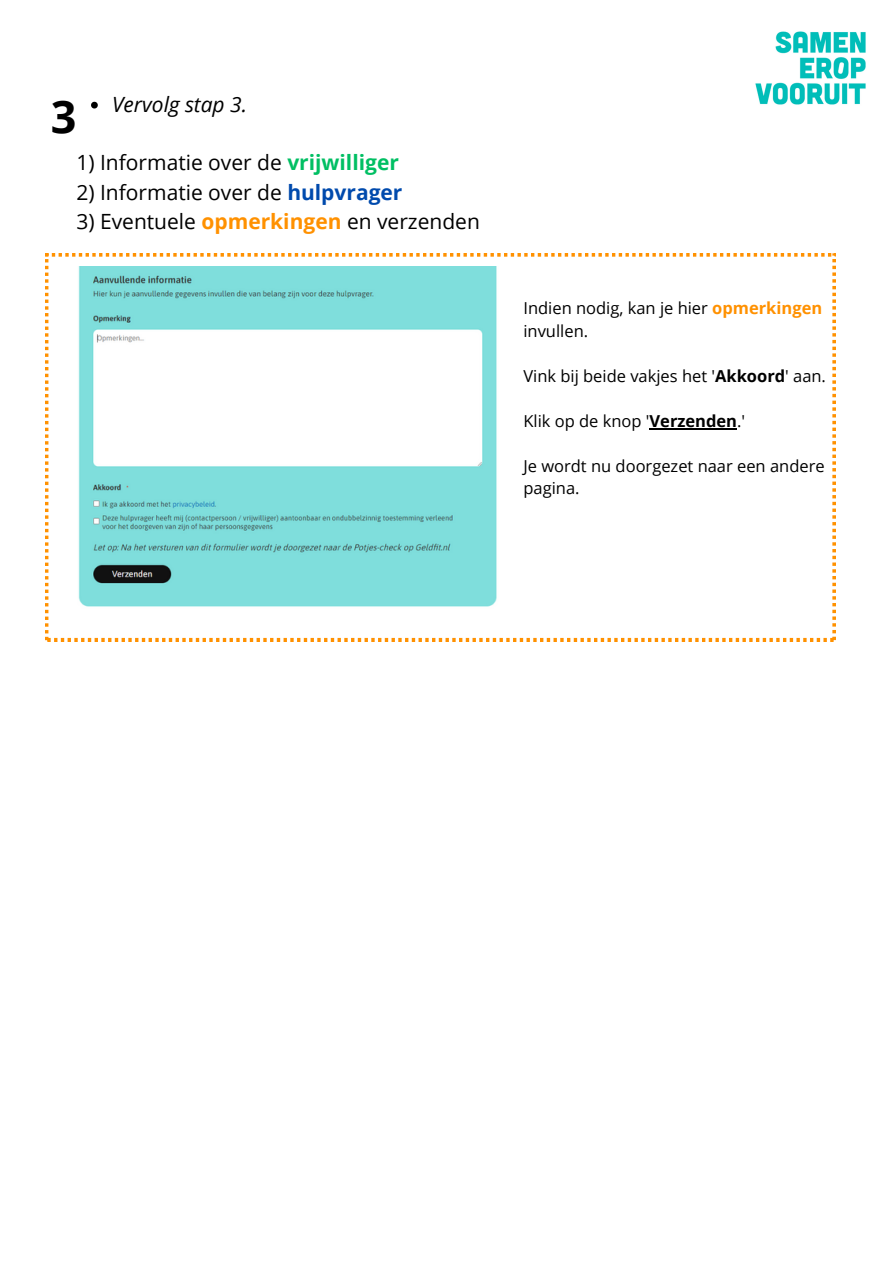
<style>
.page{position:relative;width:893px;height:1264px;background:#fff}
.page>*{position:absolute;margin:0;border:0;box-sizing:border-box;transform-origin:0 0}
.t1{font:700 45px "Open Sans";color:#000}
.t2{font:21px "Open Sans";color:#000}
.t3{font:italic 21px "Open Sans";color:#000}
.t4{font:16.5px/22.5px "Open Sans";color:#000}
.s1{font-weight:700;color:#00bf63}
.s2{font-weight:700;color:#004aad}
.s3{font-weight:700;color:#ff9100}
.s4{font-weight:700}
</style>
<div class="page">
<img style="left:755px;top:31px;width:111px;height:74px">
<svg style="left:91px;top:102px;width:7px;height:6px"></svg>
<svg style="left:45px;top:253px;width:790px;height:388px"></svg>
<img style="left:64px;top:267px;width:440px;height:345px">
<p class="t3" style="left:112px;top:89px;width:136px">Vervolg stap 3.</p>
<p class="t2" style="left:76px;top:148px;width:324px">1) Informatie over de <span class="s1">vrijwilliger</span></p>
<p class="t2" style="left:76px;top:177px;width:327px">2) Informatie over de <span class="s2">hulpvrager</span></p>
<p class="t2" style="left:76px;top:206px;width:405px">3) Eventuele <span class="s3">opmerkingen</span> en verzenden</p>
<p class="t1" style="left:51px;top:85px;width:27px">3</p>
<p class="t4" style="left:523px;top:297px;width:300px">Indien nodig, kan je hier <span class="s3">opmerkingen </span>invullen.</p>
<p class="t4" style="left:523px;top:364px;width:304px">Vink bij beide vakjes het '<span class="s4">Akkoord</span>' aan.</p>
<p class="t4" style="left:523px;top:409px;width:223px">Klik op de knop '<span class="s4">Verzenden</span>.'</p>
<p class="t4" style="left:523px;top:454px;width:303px">Je wordt nu doorgezet naar een andere pagina.</p>
</div>
